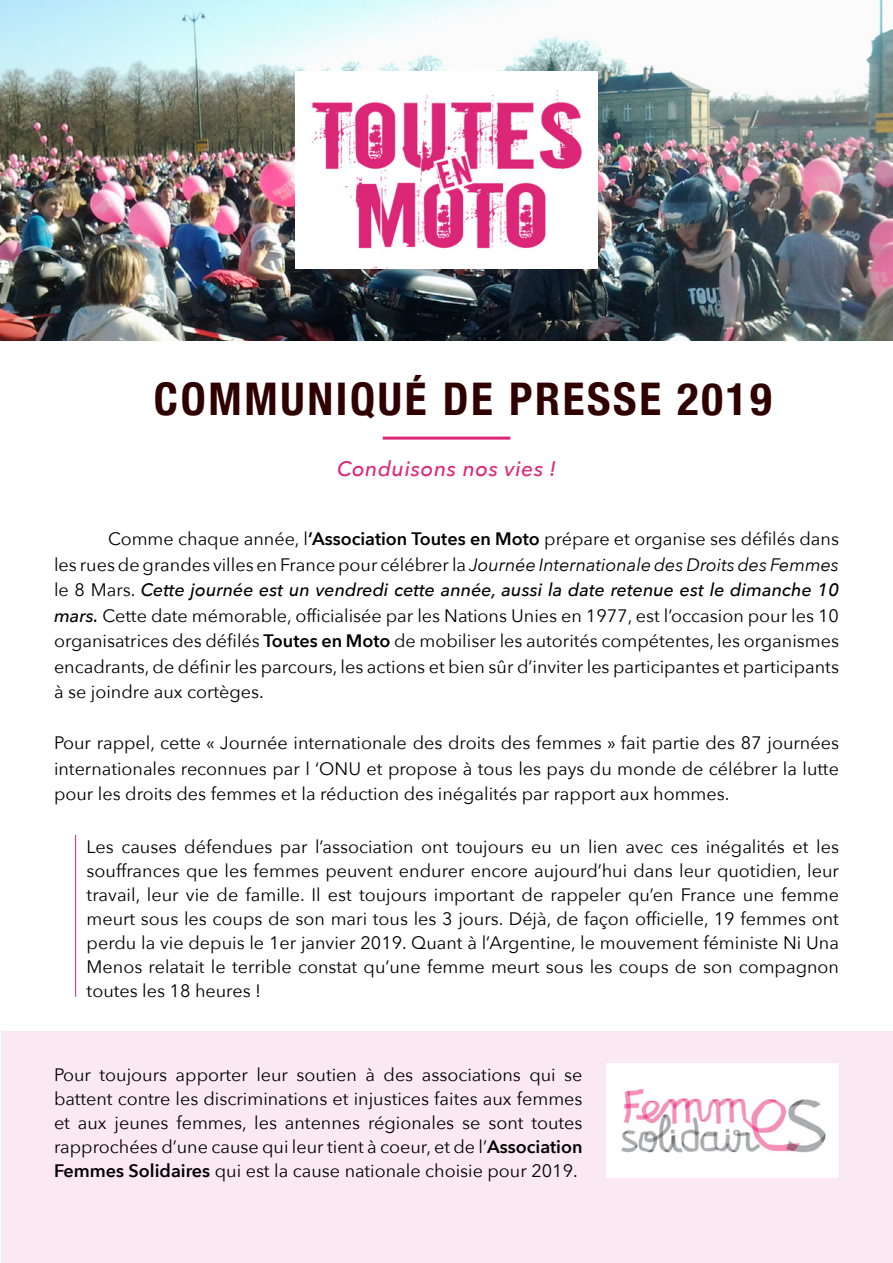
<style>
.page{position:relative;width:893px;height:1263px;background:#fff}
.page>*{position:absolute;margin:0;border:0;box-sizing:border-box;transform-origin:0 0}
.t1{font:700 condensed 45px "Helvetica Neue";letter-spacing:.06em;color:#2f0200}
.t2{font:italic 500 21px "Avenir Next";letter-spacing:.03em;color:#dd2679}
.t3{font:18px/24px "Avenir Next";color:#000;text-align:justify}
.s1{font-weight:600}
.s2{font-style:italic}
.s3{font-weight:500;font-style:italic}
</style>
<div class="page">
<div style="left:1px;top:1031px;width:891px;height:232px;background:#fbe9f1"></div>
<img style="left:0;top:0;width:893px;height:340px">
<img style="left:296px;top:72px;width:301px;height:197px">
<hr style="left:383px;top:437px;width:127px;height:3px;background:#dd2679">
<hr style="left:75px;top:835px;width:1px;height:162px;background:#dd2679">
<div style="left:607px;top:1063px;width:232px;height:114px;background:#fff"></div>
<img style="left:621px;top:1088px;width:205px;height:65px">
<h1 class="t1" style="left:154px;top:362px;width:619px">COMMUNIQUÉ DE PRESSE 2019</h1>
<p class="t2" style="left:337px;top:450px;width:220px">Conduisons nos vies !</p>
<p class="t3" style="left:54px;top:525px;width:786px;line-height:25.5px;text-indent:54px">Comme chaque année, l<span class="s1">’Association Toutes en Moto</span> prépare et organise ses défilés dans les rues de grandes villes en France pour célébrer la <span class="s2">Journée Internationale des Droits des Femmes </span>le 8 Mars. <span class="s3">Cette journée est un vendredi cette année, aussi la date retenue est le dimanche 10 mars.</span> Cette date mémorable, officialisée par les Nations Unies en 1977, est l’occasion pour les 10 organisatrices des défilés <span class="s1">Toutes en Moto</span> de mobiliser les autorités compétentes, les organismes encadrants, de définir les parcours, les actions et bien sûr d’inviter les participantes et participants à se joindre aux cortèges.</p>
<p class="t3" style="left:54px;top:729px;width:786px;line-height:25.5px">Pour rappel, cette « Journée internationale des droits des femmes » fait partie des 87 journées internationales reconnues par l ‘ONU et propose à tous les pays du monde de célébrer la lutte pour les droits des femmes et la réduction des inégalités par rapport aux hommes.</p>
<p class="t3" style="left:87px;top:834px;width:754px">Les causes défendues par l’association ont toujours eu un lien avec ces inégalités et les souffrances que les femmes peuvent endurer encore aujourd’hui dans leur quotidien, leur travail, leur vie de famille. Il est toujours important de rappeler qu’en France une femme meurt sous les coups de son mari tous les 3 jours. Déjà, de façon officielle, 19 femmes ont perdu la vie depuis le 1er janvier 2019. Quant à l’Argentine, le mouvement féministe Ni Una Menos relatait le terrible constat qu’une femme meurt sous les coups de son compagnon toutes les 18 heures !</p>
<p class="t3" style="left:54px;top:1062px;width:530px">Pour toujours apporter leur soutien à des associations qui se battent contre les discriminations et injustices faites aux femmes et aux jeunes femmes, les antennes régionales se sont toutes rapprochées d’une cause qui leur tient à coeur, et de l’<span class="s1">Association Femmes Solidaires</span> qui est la cause nationale choisie pour 2019.</p>
</div>
